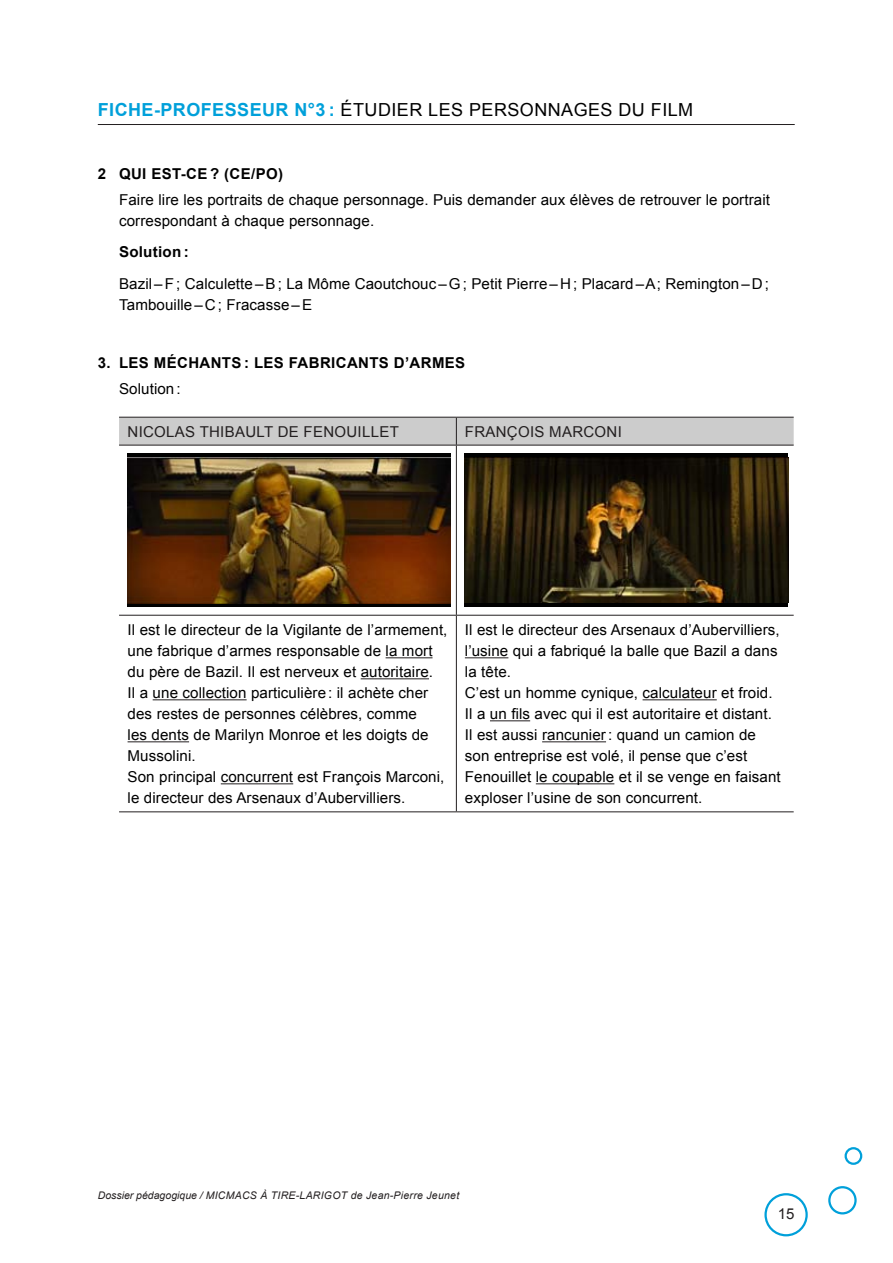
<style>
.page{position:relative;width:893px;height:1263px;background:#fff}
.page>*{position:absolute;margin:0;border:0;box-sizing:border-box;transform-origin:0 0}
.t1{font:18px "Arial";letter-spacing:.025em;color:#000}
.t2{font:15px/21px "Arial";letter-spacing:.005em;color:#000}
.t3{font:700 15px "Arial";letter-spacing:.025em;color:#000}
.t4{font:15px "Arial";letter-spacing:.02em;color:#231f20}
.t5{font:italic 10.5px "Arial";letter-spacing:.025em;color:#231f20}
.s1{font-weight:700;color:#00a0da}
</style>
<div class="page">
<div style="left:764px;top:1193px;width:44px;height:43px;border:2px solid #00a0da;border-radius:50%"></div>
<div style="left:828px;top:1186px;width:29px;height:28px;border:2px solid #00a0da;border-radius:50%"></div>
<svg style="left:846px;top:1148px;width:15px;height:16px"></svg>
<div style="left:844px;top:1147px;width:18px;height:18px;border:2px solid #00a0da;border-radius:50%"></div>
<hr style="left:98px;top:124px;width:697px;height:1px;background:#231f20">
<svg style="left:119px;top:417px;width:675px;height:28px;background:#c5c5c5"></svg>
<hr style="left:119px;top:445px;width:337px;height:1px;background:#231f20">
<hr style="left:456px;top:445px;width:338px;height:1px;background:#231f20">
<hr style="left:456px;top:445px;width:1px;height:170px;background:#231f20">
<hr style="left:119px;top:615px;width:337px;height:1px;background:#231f20">
<hr style="left:456px;top:615px;width:338px;height:1px;background:#231f20">
<hr style="left:456px;top:616px;width:1px;height:195px;background:#231f20">
<hr style="left:119px;top:811px;width:337px;height:1px;background:#231f20">
<hr style="left:456px;top:811px;width:338px;height:1px;background:#231f20">
<div style="left:128px;top:454px;width:323px;height:153px;background:linear-gradient(to right,#000,#000)"></div>
<img style="left:128px;top:457px;width:323px;height:146px">
<svg style="left:465px;top:454px;width:323px;height:153px;background:#050301"></svg>
<img style="left:465px;top:458px;width:323px;height:144px">
<hr style="left:386px;top:657px;width:46px;height:1px;background:#231f20">
<hr style="left:361px;top:678px;width:68px;height:1px;background:#231f20">
<hr style="left:153px;top:699px;width:94px;height:1px;background:#231f20">
<hr style="left:128px;top:741px;width:61px;height:1px;background:#231f20">
<hr style="left:221px;top:783px;width:72px;height:1px;background:#231f20">
<hr style="left:465px;top:657px;width:43px;height:1px;background:#231f20">
<hr style="left:643px;top:699px;width:74px;height:1px;background:#231f20">
<hr style="left:490px;top:720px;width:40px;height:1px;background:#231f20">
<hr style="left:542px;top:741px;width:64px;height:1px;background:#231f20">
<hr style="left:536px;top:783px;width:78px;height:1px;background:#231f20">
<p class="t1" style="left:98px;top:97px;width:597px"><span class="s1">FICHE-PROFESSEUR N°3 :</span> ÉTUDIER LES PERSONNAGES DU FILM</p>
<p class="t3" style="left:98px;top:163px;width:65px">2QUIEST</p>
<p class="t3" style="left:181px;top:163px;width:104px">-CE ? (CE/PO)</p>
<p class="t2" style="left:119px;top:189px;width:652px">Faire lire les portraits de chaque personnage. Puis demander aux élèves de retrouver le portrait correspondant à chaque personnage.</p>
<p class="t3" style="left:119px;top:242px;width:71px">SOLUTION :</p>
<p class="t2" style="left:119px;top:273px;width:652px">Bazil–F; Calculette–B; La Môme Caoutchouc–G; Petit Pierre– H ; Placard–A; Remington–D;<br>Tambouille–C; Fracasse–E</p>
<p class="t3" style="left:98px;top:352px;width:68px">3. LES MÉCH</p>
<p class="t3" style="left:200px;top:352px;width:20px">ANTS</p>
<p class="t3" style="left:244px;top:352px;width:21px">: LES</p>
<p class="t3" style="left:289px;top:352px;width:80px">FABRICANTS</p>
<p class="t3" style="left:394px;top:352px;width:39px">D’ARMES</p>
<p class="t2" style="left:119px;top:378px;width:63px">Solution:</p>
<p class="t4" style="left:128px;top:421px;width:22px">Nicolas</p>
<p class="t4" style="left:200px;top:421px;width:31px">Thibault</p>
<p class="t4" style="left:278px;top:421px;width:46px">de Fenouillet</p>
<p class="t4" style="left:465px;top:421px;width:21px">François</p>
<p class="t4" style="left:549px;top:421px;width:24px">Marconi</p>
<p class="t2" style="left:128px;top:620px;width:321px">Il est le directeur de la Vigilante de l’armement, une fabrique d’armes responsable de la mort du père de Bazil. Il est nerveux et autoritaire.<br>Il a une collection particulière: il achète cher des restes de personnes célèbres, comme<br>les dents de Marilyn Monroe et les doigts de Mussolini.<br>Son principal concurrent est François Marconi, le directeur des Arsenaux d’Aubervilliers.</p>
<p class="t2" style="left:465px;top:620px;width:317px">Il est le directeur des Arsenaux d’Aubervilliers, l’usine qui a fabriqué la balle que Bazil a dans la tête.<br>C’est un homme cynique, calculateur et froid.<br>Il a un fils avec qui il est autoritaire et distant.<br>Il est aussi rancunier: quand un camion de son entreprise est volé, il pense que c’est Fenouillet le coupable et il se venge en faisant exploser l’usine de son concurrent.</p>
<p class="t5" style="left:98px;top:1188px;width:363px">Dossier pédagogique / MICMACS À TIRE-LARIGOT de Jean-Pierre Jeunet</p>
<p class="t4" style="left:778px;top:1203px;width:18px">15</p>
</div>
